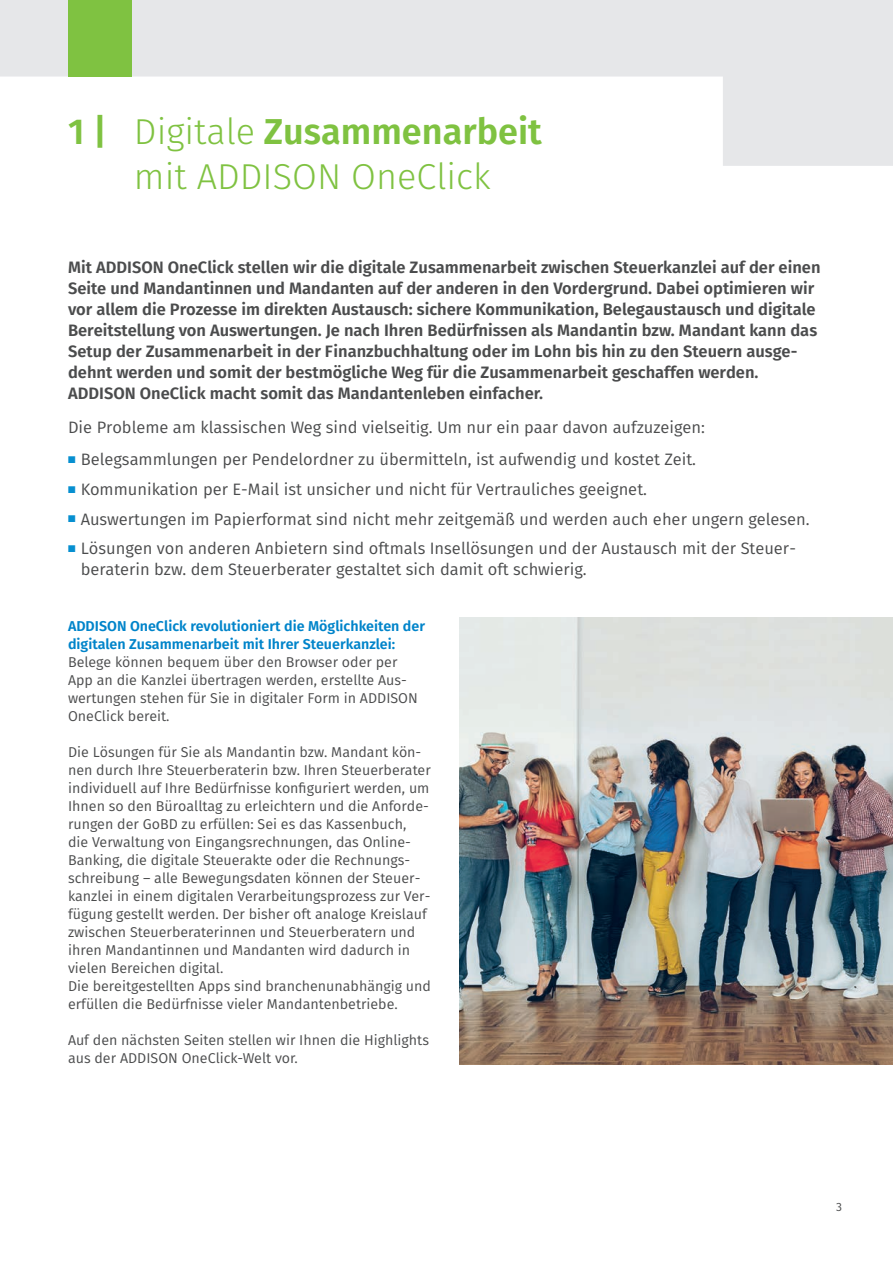
<style>
.page{position:relative;width:893px;height:1263px;background:#fff}
.page>*{position:absolute;margin:0;border:0;box-sizing:border-box;transform-origin:0 0}
.t1{font:300 36px/45px "Fira Sans";color:#7fc241;text-align:center}
.t2{font:600 16.5px/21px "Fira Sans";color:#4b4c4d}
.t3{font:16.5px/21px "Fira Sans";color:#4b4c4d}
.t4{font:14.25px/18px "Fira Sans";color:#4b4c4d}
.t5{font:600 14.25px/18px "Fira Sans";color:#0084ca}
.t6{font:12px "Fira Sans";color:#4b4c4d}
.s1{font-weight:600}
.s2{color:#068fd0}
</style>
<div class="page">
<svg style="left:0;top:0;width:893px;height:166px;fill:#e6e7e9"></svg>
<div style="left:68px;top:0;width:64px;height:77px;background:#7fc241"></div>
<img style="left:459px;top:618px;width:434px;height:446px">
<h1 class="t1" style="left:68px;top:109px;width:475px"><span class="s1">1 |</span> Digitale <span class="s1">Zusammenarbeit </span>mit ADDISON OneClick</h1>
<p class="t2" style="left:68px;top:255px;width:754px">Mit ADDISON OneClick stellen wir die digitale Zusammenarbeit zwischen Steuerkanzlei auf der einen Seite und Mandantinnen und Mandanten auf der anderen in den Vordergrund. Dabei optimieren wir vor allem die Prozesse im direkten Austausch: sichere Kommunikation, Belegaustausch und digitale Bereitstellung von Auswertungen. Je nach Ihren Bedürfnissen als Mandantin bzw. Mandant kann das Setup der Zusammenarbeit in der Finanzbuchhaltung oder im Lohn bis hin zu den Steuern ausge&shy;dehnt werden und somit der bestmögliche Weg für die Zusammenarbeit geschaffen werden.<br>ADDISON OneClick macht somit das Mandantenleben einfacher.</p>
<p class="t3" style="left:68px;top:416px;width:639px">Die Probleme am klassischen Weg sind vielseitig. Um nur ein paar davon aufzuzeigen:</p>
<p class="t3" style="left:68px;top:449px;width:630px"><span class="s2">■</span> Belegsammlungen per Pendelordner zu übermitteln, ist aufwendig und kostet Zeit.</p>
<p class="t3" style="left:68px;top:478px;width:580px"><span class="s2">■</span> Kommunikation per E-Mail ist unsicher und nicht für Vertrauliches geeignet.</p>
<p class="t3" style="left:68px;top:508px;width:743px"><span class="s2">■</span> Auswertungen im Papierformat sind nicht mehr zeitgemäß und werden auch eher ungern gelesen.</p>
<p class="t3" style="left:81px;top:537px;width:717px;text-indent:-13px"><span class="s2">■</span> Lösungen von anderen Anbietern sind oftmals Insellösungen und der Austausch mit der Steuer&shy;beraterin bzw. dem Steuerberater gestaltet sich damit oft schwierig.</p>
<p class="t5" style="left:68px;top:616px;width:358px">ADDISON OneClick revolutioniert die Möglichkeiten der digitalen Zusammenarbeit mit Ihrer Steuerkanzlei:</p>
<p class="t4" style="left:68px;top:653px;width:351px">Belege können bequem über den Browser oder per App an die Kanzlei übertragen werden, erstellte Aus&shy;wertungen stehen für Sie in digitaler Form in ADDISON OneClick bereit.</p>
<p class="t4" style="left:68px;top:743px;width:364px">Die Lösungen für Sie als Mandantin bzw. Mandant kön&shy;nen durch Ihre Steuerberaterin bzw. Ihren Steuerberater individuell auf Ihre Bedürfnisse konfiguriert werden, um Ihnen so den Büroalltag zu erleichtern und die Anforde&shy;rungen der GoBD zu erfüllen: Sei es das Kassenbuch,<br>die Verwaltung von Eingangsrechnungen, das Online-Banking, die digitale Steuerakte oder die Rechnungs&shy;schreibung – alle Bewegungsdaten können der Steuer&shy;kanzlei in einem digitalen Verarbeitungsprozess zur Ver&shy;fügung gestellt werden. Der bisher oft analoge Kreislauf zwischen Steuerberaterinnen und Steuerberatern und ihren Mandantinnen und Mandanten wird dadurch in vielen Bereichen digital.<br>Die bereitgestellten Apps sind branchenunabhängig und erfüllen die Bedürfnisse vieler Mandantenbetriebe.</p>
<p class="t4" style="left:68px;top:1031px;width:362px">Auf den nächsten Seiten stellen wir Ihnen die Highlights aus der ADDISON OneClick-Welt vor.</p>
<p class="t6" style="left:836px;top:1198px;width:7px">3</p>
</div>
